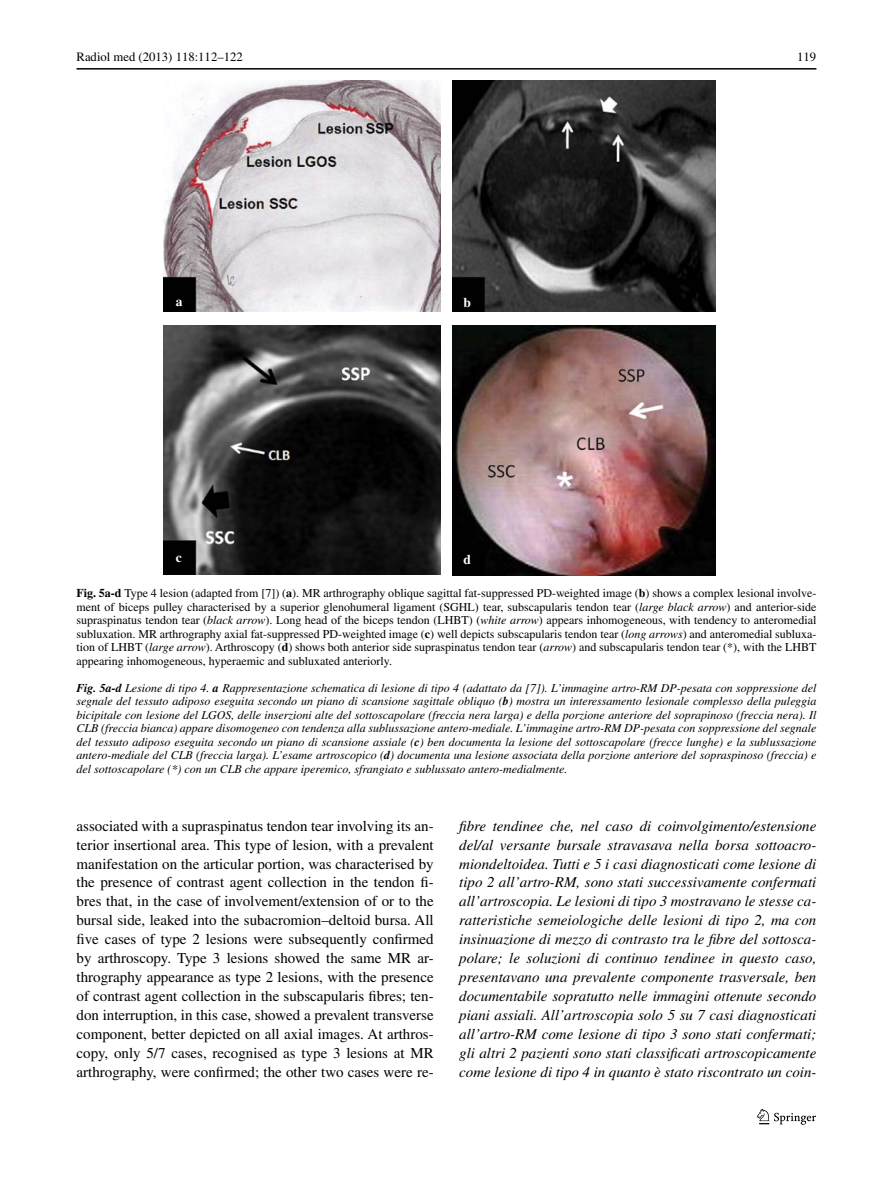
<style>
.page{position:relative;width:893px;height:1187px;background:#fff}
.page>*{position:absolute;margin:0;border:0;box-sizing:border-box;transform-origin:0 0}
.t1{font:italic 15px/18.9px "Times";color:#000;text-align:justify}
.t2{font:15px/18.9px "Times";color:#000;text-align:justify}
.t3{font:700 13.5px "Times";color:#fff}
.t4{font:12.75px "Times";color:#000}
.t5{font:italic 12px/13.5px "Times";color:#000;text-align:justify}
.t6{font:12px/13.5px "Times";color:#000;text-align:justify}
.s1{font-weight:700}
.s2{font-style:italic}
</style>
<div class="page">
<svg style="left:757px;top:1109px;width:59px;height:15px"></svg>
<hr style="left:77px;top:68px;width:739px;height:2px;background:#000">
<img style="left:163px;top:81px;width:278px;height:230px">
<img style="left:452px;top:81px;width:264px;height:230px">
<img style="left:163px;top:325px;width:278px;height:249px">
<img style="left:452px;top:325px;width:264px;height:250px">
<p class="t4" style="left:77px;top:50px;width:168px">Radiol med (2013) 118:112–122</p>
<p class="t4" style="left:797px;top:50px;width:21px">119</p>
<p class="t3" style="left:176px;top:293px;width:8px">a</p>
<p class="t3" style="left:464px;top:294px;width:9px">b</p>
<p class="t3" style="left:176px;top:549px;width:7px">c</p>
<p class="t3" style="left:464px;top:551px;width:9px">d</p>
<p class="t6" style="left:77px;top:586px;width:741px"><span class="s1">Fig. 5a-d</span> Type 4 lesion (adapted from [7]) (<span class="s1">a</span>). MR arthrography oblique sagittal fat-suppressed PD-weighted image (<span class="s1">b</span>) shows a complex lesional involve&shy;ment of biceps pulley characterised by a superior glenohumeral ligament (SGHL) tear, subscapularis tendon tear (<span class="s2">large black arrow</span>) and anterior-side supraspinatus tendon tear (<span class="s2">black arrow</span>). Long head of the biceps tendon (LHBT) (<span class="s2">white arrow</span>) appears inhomogeneous, with tendency to anteromedial subluxation. MR arthrography axial fat-suppressed PD-weighted image (<span class="s1">c</span>) well depicts subscapularis tendon tear (<span class="s2">long arrows</span>) and anteromedial subluxa&shy;tion of LHBT (<span class="s2">large arrow</span>). Arthroscopy (<span class="s1">d</span>) shows both anterior side supraspinatus tendon tear (<span class="s2">arrow</span>) and subscapularis tendon tear (*), with the LHBT appearing inhomogeneous, hyperaemic and subluxated anteriorly.</p>
<p class="t5" style="left:77px;top:681px;width:741px"><span class="s1">Fig. 5a-d</span> Lesione di tipo 4. <span class="s1">a</span> Rappresentazione schematica di lesione di tipo 4 (adattato da [7]). L’immagine artro-RM DP-pesata con soppressione del segnale del tessuto adiposo eseguita secondo un piano di scansione sagittale obliquo (<span class="s1">b</span>) mostra un interessamento lesionale complesso della puleggia bicipitale con lesione del LGOS, delle inserzioni alte del sottoscapolare (freccia nera larga) e della porzione anteriore del soprapinoso (freccia nera). Il CLB (freccia bianca) appare disomogeneo con tendenza alla sublussazione antero-mediale. L’immagine artro-RM DP-pesata con soppressione del segnale del tessuto adiposo eseguita secondo un piano di scansione assiale (<span class="s1">c</span>) ben documenta la lesione del sottoscapolare (frecce lunghe) e la sublussazione antero-mediale del CLB (freccia larga). L’esame artroscopico (<span class="s1">d</span>) documenta una lesione associata della porzione anteriore del sopraspinoso (freccia) e del sottoscapolare (*) con un CLB che appare iperemico, sfrangiato e sublussato antero-medialmente.</p>
<p class="t2" style="left:77px;top:816px;width:359px">associated with a supraspinatus tendon tear involving its an&shy;terior insertional area. This type of lesion, with a prevalent manifestation on the articular portion, was characterised by the presence of contrast agent collection in the tendon fi&shy;bres that, in the case of involvement/extension of or to the bursal side, leaked into the subacromion–deltoid bursa. All five cases of type 2 lesions were subsequently confirmed by arthroscopy. Type 3 lesions showed the same MR ar&shy;thrography appearance as type 2 lesions, with the presence of contrast agent collection in the subscapularis fibres; ten&shy;don interruption, in this case, showed a prevalent transverse component, better depicted on all axial images. At arthros&shy;copy, only 5/7 cases, recognised as type 3 lesions at MR arthrography, were confirmed; the other two cases were re-</p>
<p class="t1" style="left:459px;top:816px;width:359px">fibre tendinee che, nel caso di coinvolgimento/estensione del/al versante bursale stravasava nella borsa sottoacro&shy;miondeltoidea. Tutti e 5 i casi diagnosticati come lesione di tipo 2 all’artro-RM, sono stati successivamente confermati all’artroscopia. Le lesioni di tipo 3 mostravano le stesse ca&shy;ratteristiche semeiologiche delle lesioni di tipo 2, ma con insinuazione di mezzo di contrasto tra le fibre del sottosca&shy;polare; le soluzioni di continuo tendinee in questo caso, presentavano una prevalente componente trasversale, ben documentabile sopratutto nelle immagini ottenute secondo piani assiali. All’artroscopia solo 5 su 7 casi diagnosticati all’artro-RM come lesione di tipo 3 sono stati confermati; gli altri 2 pazienti sono stati classificati artroscopicamente come lesione di tipo 4 in quanto è stato riscontrato un coin-</p>
</div>
